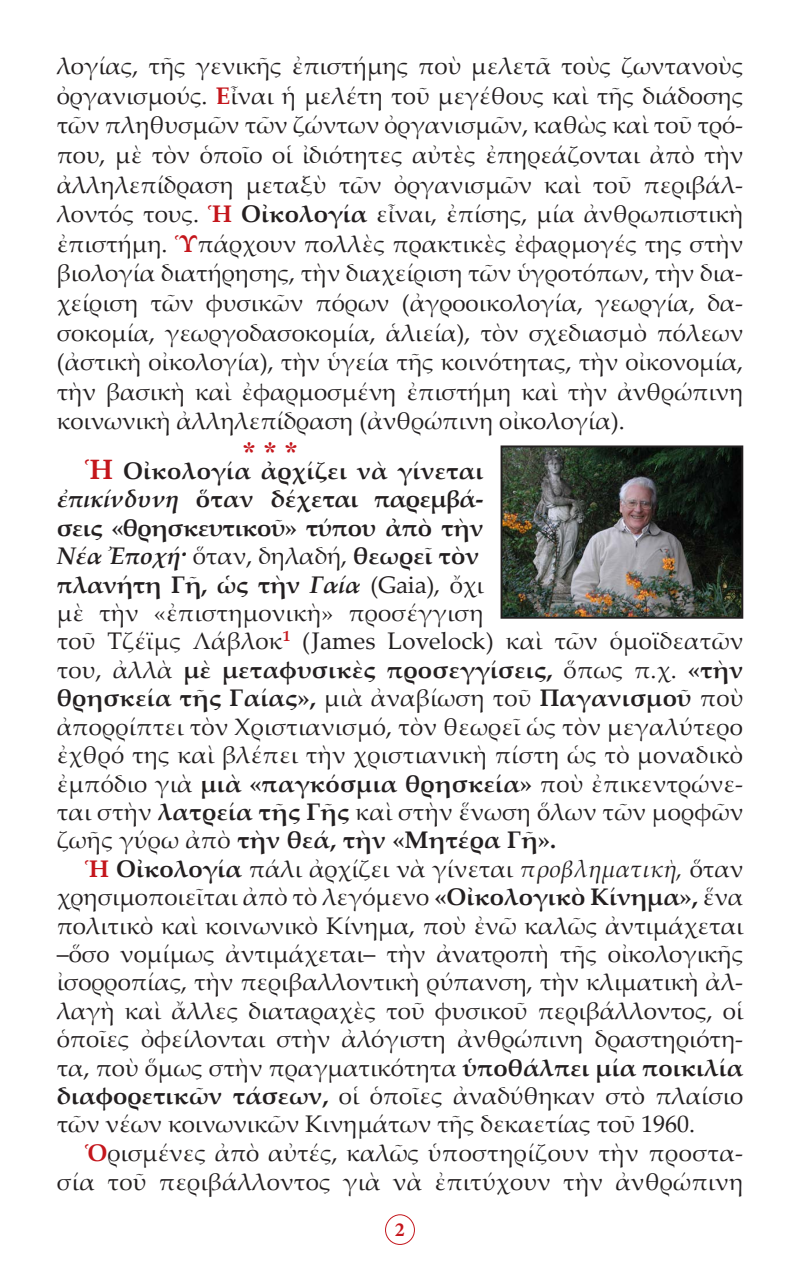
<style>
.page{position:relative;width:800px;height:1270px;background:#fff}
.page>*{position:absolute;margin:0;border:0;box-sizing:border-box;transform-origin:0 0}
.Asteriskoi{font:28px "CTOS New Times Bold Test 1";color:#c4161c}
.t1{font:24px/28.4px "Palatino Linotype";letter-spacing:.01em;color:#231f20;text-align:justify}
.t2{font:700 24px/28.4px "Palatino Linotype";letter-spacing:-.02em;color:#231f20;text-align:justify}
.t3{font:700 20px "Minion Pro";color:#c4161c}
.s1{font-weight:700;color:#c4161c}
.s2{font-weight:700}
.s3{font-size:28px;color:#c4161c}
.s4{font-style:italic}
.s5{font-weight:400}
.s6{font-weight:700;font-style:italic}
</style>
<div class="page">
<div style="left:385px;top:1214px;width:30px;height:31px;border:1px solid #c4161c;border-radius:50%"></div>
<img style="left:504px;top:448px;width:236px;height:168px">
<div style="left:501px;top:445px;width:242px;height:174px;border:2px solid #231f20"></div>
<p class="t1" style="left:57px;top:50px;width:688px;line-height:29.6px">λογίας, τῆς γενικῆς ἐπιστήμης ποὺ μελετᾶ τοὺς ζωντανοὺς ὀργανισμούς. <span class="s1">Ε</span>ἶναι ἡ μελέτη τοῦ μεγέθους καὶ τῆς διάδοσης τῶν πληθυσμῶν τῶν ζώντων ὀργανισμῶν, καθὼς καὶ τοῦ τρό&shy;που, μὲ τὸν ὁποῖο οἱ ἰδιότητες αὐτὲς ἐπηρεάζονται ἀπὸ τὴν ἀλληλεπίδραση μεταξὺ τῶν ὀργανισμῶν καὶ τοῦ περιβάλ&shy;λοντός τους. <span class="s1">Ἡ</span> <span class="s2">Οἰκολογία</span> εἶναι, ἐπίσης, μία ἀνθρωπιστικὴ ἐπιστήμη. <span class="s1">Ὑ</span>πάρχουν πολλὲς πρακτικὲς ἐφαρμογές της στὴν βιολογία διατήρησης, τὴν διαχείριση τῶν ὑγροτόπων, τὴν δια&shy;χείριση τῶν φυσικῶν πόρων (ἀγροοικολογία, γεωργία, δα&shy;σοκομία, γεωργοδασοκομία, ἁλιεία), τὸν σχεδιασμὸ πόλεων (ἀστικὴ οἰκολογία), τὴν ὑγεία τῆς κοινότητας, τὴν οἰκονομία, τὴν βασικὴ καὶ ἐφαρμοσμένη ἐπιστήμη καὶ τὴν ἀνθρώπινη κοινωνικὴ ἀλληλεπίδραση (ἀνθρώπινη οἰκολογία).</p>
<p class="Asteriskoi" style="left:242px;top:437px;width:57px">* * *</p>
<p class="t2" style="left:57px;top:456px;width:428px;text-indent:28px"><span class="s3">Ἡ</span> Οἰκολογία ἀρχίζει νὰ γίνεται <span class="s4">ἐπικίνδυνη</span> ὅταν δέχεται παρεμβά&shy;σεις «θρησκευτικοῦ» τύπου ἀπὸ τὴν <span class="s4">Νέα Ἐποχή·</span> <span class="s5">ὅταν, δηλαδή,</span> θεωρεῖ τὸν</p>
<p class="t1" style="left:57px;top:569px;width:688px;text-align:left"><span class="s2">πλανήτη Γῆ, ὡς τὴν</span> <span class="s6">Γαία</span> (Gaia), ὄχι<br>μὲ τὴν «ἐπιστημονικὴ» προσέγγιση<br>τοῦ Τζέϊμς Λάβλοκ<sup>1</sup> (James Lovelock) καὶ τῶν ὁμοϊδεατῶν του, ἀλλὰ <span class="s2">μὲ μεταφυσικὲς προσεγγίσεις,</span> ὅπως π.χ. <span class="s2">«τὴν θρησκεία τῆς Γαίας»,</span> μιὰ ἀναβίωση τοῦ <span class="s2">Παγανισμοῦ</span> ποὺ ἀπορρίπτει τὸν Χριστιανισμό, τὸν θεωρεῖ ὡς τὸν μεγαλύτερο ἐχθρό της καὶ βλέπει τὴν χριστιανικὴ πίστη ὡς τὸ μοναδικὸ ἐμπόδιο γιὰ <span class="s2">μιὰ «παγκόσμια θρησκεία»</span> ποὺ ἐπικεντρώνε&shy;ται στὴν <span class="s2">λατρεία τῆς Γῆς</span> καὶ στὴν ἕνωση ὅλων τῶν μορφῶν ζωῆς γύρω ἀπὸ <span class="s2">τὴν θεά, τὴν «Μητέρα Γῆ».</span></p>
<p class="t1" style="left:57px;top:853px;width:688px;text-indent:28px"><span class="s1">Ἡ</span> <span class="s2">Οἰκολογία</span> πάλι ἀρχίζει νὰ γίνεται <span class="s4">προβληματικὴ,</span> ὅταν χρησιμοποιεῖται ἀπὸ τὸ λεγόμενο <span class="s2">«Οἰκολογικὸ Κίνημα»,</span> ἕνα πολιτικὸ καὶ κοινωνικὸ Κίνημα, ποὺ ἐνῶ καλῶς ἀντιμάχεται –ὅσο νομίμως ἀντιμάχεται– τὴν ἀνατροπὴ τῆς οἰκολογικῆς ἰσορροπίας, τὴν περιβαλλοντικὴ ρύπανση, τὴν κλιματικὴ ἀλ&shy;λαγὴ καὶ ἄλλες διαταραχὲς τοῦ φυσικοῦ περιβάλλοντος, οἱ ὁποῖες ὀφείλονται στὴν ἀλόγιστη ἀνθρώπινη δραστηριότη&shy;τα, ποὺ ὅμως στὴν πραγματικότητα <span class="s2">ὑποθάλπει μία ποικιλία</span></p>
<p class="t1" style="left:57px;top:1081px;width:688px"><span class="s2">διαφορετικῶν τάσεων,</span> οἱ ὁποῖες ἀναδύθηκαν στὸ πλαίσιο τῶν νέων κοινωνικῶν Κινημάτων τῆς δεκαετίας τοῦ 1960.</p>
<p class="t1" style="left:57px;top:1137px;width:688px;line-height:29.6px;text-align:right"><span class="s1">Ὁ</span>ρισμένες ἀπὸ αὐτές, καλῶς ὑποστηρίζουν τὴν προστα&shy;σία τοῦ περιβάλλοντος γιὰ νὰ ἐπιτύχουν τὴν ἀνθρώπινη</p>
<p class="t3" style="left:395px;top:1216px;width:11px">2</p>
</div>
